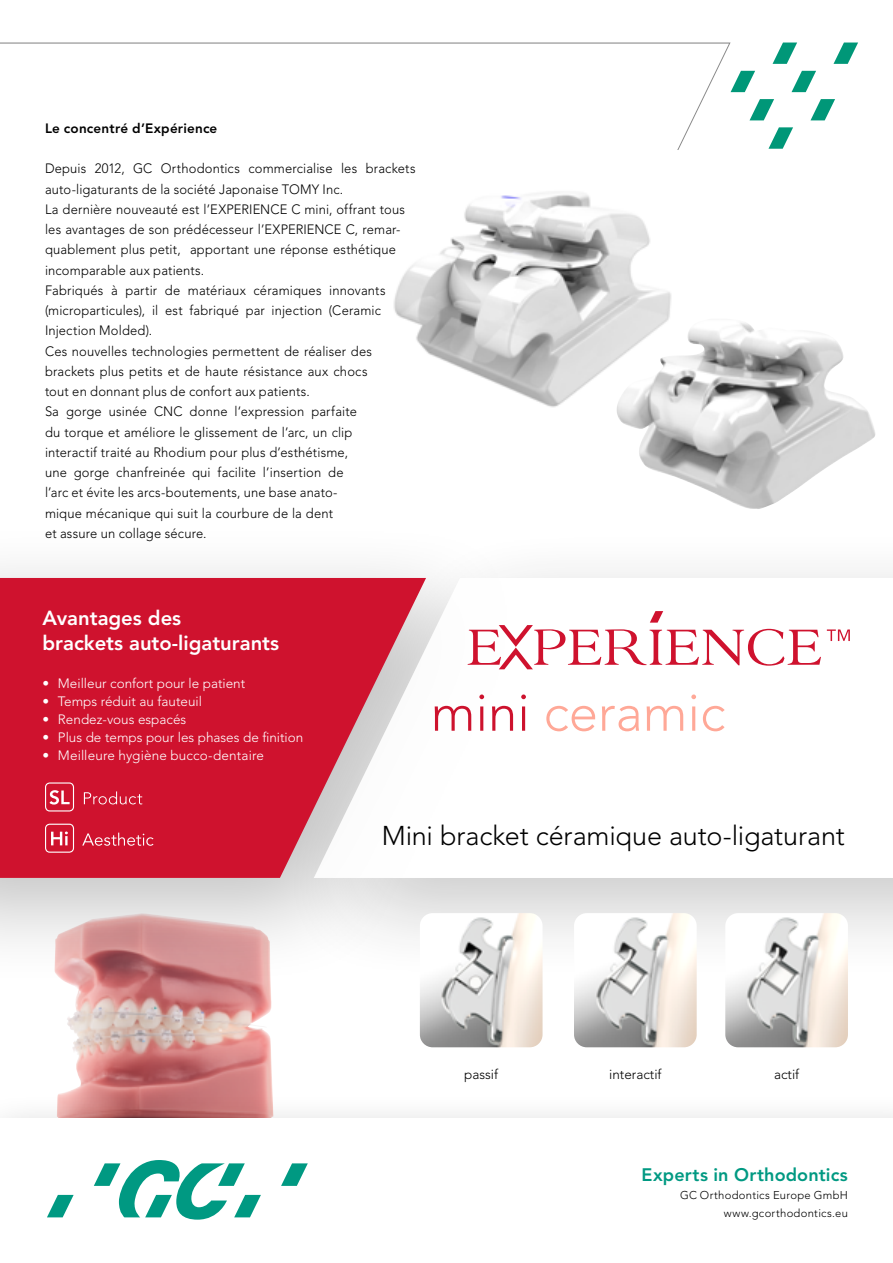
<style>
.page{position:relative;width:893px;height:1263px;background:#fff}
.page>*{position:absolute;margin:0;border:0;box-sizing:border-box;transform-origin:0 0}
.t1{font:300 52.5px "Avenir LT Std";color:#ffa897}
.H1_12pt_FR{font:300 27px "Avenir LT Std";letter-spacing:-.005em;color:#000}
.Texte_courant{font:800 20.25px "Avenir LT Std";color:#fff}
.t2{font:800 18px "Avenir LT Std";letter-spacing:.01em;color:#009982}
.Avenir_Light_9_13_5p{font:300 13.5px/20.2px "Avenir LT Std";letter-spacing:.01em;color:#000;scale:.96 1}
.Texte_courant-2{font:300 13.5px "Avenir LT Std";color:#fff}
.Avenir_Light_9_13_5p-2{font:800 13.5px "Avenir LT Std";letter-spacing:.015em;color:#000}
.Avenir_Light_9_13_5p-3{font:300 13.5px "Avenir LT Std";letter-spacing:.01em;color:#000}
.t3{font:300 11.25px "Avenir LT Std";letter-spacing:.025em;color:#000}
.s1{color:#cd122d}
</style>
<div class="page">
<img style="left:67px;top:988px;width:206px;height:104px">
<div style="left:0;top:520px;width:527px;height:468px;background:#000;opacity:.25"></div>
<div style="left:0;top:578px;width:267px;height:300px;background:#cf122e"></div>
<div style="left:267px;top:520px;width:626px;height:468px;background:#000;opacity:.25"></div>
<svg style="left:314px;top:578px;width:579px;height:300px"></svg>
<svg style="left:84px;top:791px;width:58px;height:13px"></svg>
<svg style="left:45px;top:782px;width:29px;height:29px"></svg>
<svg style="left:45px;top:824px;width:29px;height:29px"></svg>
<svg style="left:82px;top:833px;width:71px;height:13px"></svg>
<svg style="left:467px;top:611px;width:354px;height:58px"></svg>
<svg style="left:827px;top:629px;width:23px;height:12px"></svg>
<img style="left:725px;top:913px;width:123px;height:134px">
<img style="left:420px;top:913px;width:123px;height:134px">
<img style="left:574px;top:913px;width:123px;height:134px">
<div style="left:0;top:1092px;width:893px;height:171px;background:#000;opacity:.25"></div>
<div style="left:0;top:1118px;width:893px;height:145px;background:#fff"></div>
<svg style="left:281px;top:1163px;width:27px;height:23px"></svg>
<svg style="left:47px;top:1195px;width:27px;height:22px"></svg>
<svg style="left:94px;top:1160px;width:167px;height:60px"></svg>
<img style="left:394px;top:193px;width:277px;height:215px">
<img style="left:617px;top:319px;width:259px;height:190px">
<svg style="left:772px;top:43px;width:25px;height:21px"></svg>
<svg style="left:833px;top:43px;width:25px;height:21px"></svg>
<svg style="left:791px;top:71px;width:25px;height:21px"></svg>
<svg style="left:731px;top:71px;width:24px;height:21px"></svg>
<svg style="left:749px;top:99px;width:25px;height:21px"></svg>
<svg style="left:810px;top:99px;width:25px;height:21px"></svg>
<svg style="left:768px;top:127px;width:25px;height:22px"></svg>
<svg style="left:0;top:42px;width:731px;height:108px"></svg>
<p class="Avenir_Light_9_13_5p-2" style="left:45px;top:120px;width:174px">Le concentré d’Expérience</p>
<p class="Avenir_Light_9_13_5p" style="left:45px;top:159px;width:387px">Depuis 2012, GC Orthodontics commercialise les brackets auto-ligaturants de la société Japonaise TOMY Inc.</p>
<p class="Avenir_Light_9_13_5p" style="left:45px;top:199px;width:377px">La dernière nouveauté est l’EXPERIENCE C mini, offrant tous les avantages de son prédécesseur l’EXPERIENCE C, remar&shy;quablement plus petit, apportant une réponse esthétique incomparable aux patients.</p>
<p class="Avenir_Light_9_13_5p" style="left:45px;top:280px;width:356px">Fabriqués à partir de matériaux céramiques innovants (microparticules), il est fabriqué par injection (Ceramic<br>Injection Molded).</p>
<p class="Avenir_Light_9_13_5p" style="left:45px;top:341px;width:342px">Ces nouvelles technologies permettent de réaliser des brackets plus petits et de haute résistance aux chocs tout en donnant plus de confort aux patients.</p>
<p class="Avenir_Light_9_13_5p" style="left:45px;top:402px;width:326px">Sa gorge usinée CNC donne l‘expression parfaite du torque et améliore le glissement de l’arc, un clip interactif traité au Rhodium pour plus d’esthétisme, une gorge chanfreinée qui facilite l’insertion de l’arc et évite les arcs-boutements, une base anato&shy;mique mécanique qui suit la courbure de la dent<br>et assure un collage sécure.</p>
<p class="Texte_courant" style="left:43px;top:606px;width:140px">Avantages des</p>
<p class="Texte_courant" style="left:43px;top:631px;width:238px">brackets auto-ligaturants</p>
<p class="Texte_courant-2" style="left:43px;top:675px;width:204px">• Meilleur confort pour le patient</p>
<p class="Texte_courant-2" style="left:43px;top:693px;width:161px">• Temps réduit au fauteuil</p>
<p class="Texte_courant-2" style="left:43px;top:711px;width:145px">• Rendez-vous espacés</p>
<p class="Texte_courant-2" style="left:43px;top:729px;width:262px">• Plus de temps pour les phases de finition</p>
<p class="Texte_courant-2" style="left:43px;top:747px;width:223px">• Meilleure hygiène bucco-dentaire</p>
<p class="t1" style="left:431px;top:682px;width:296px"><span class="s1">mini</span> ceramic</p>
<p class="H1_12pt_FR" style="left:382px;top:820px;width:464px">Mini bracket céramique auto-ligaturant</p>
<p class="Avenir_Light_9_13_5p-3" style="left:464px;top:1066px;width:35px">passif</p>
<p class="Avenir_Light_9_13_5p-3" style="left:609px;top:1066px;width:54px">interactif</p>
<p class="Avenir_Light_9_13_5p-3" style="left:774px;top:1066px;width:27px">actif</p>
<p class="t2" style="left:642px;top:1164px;width:208px">Experts in Orthodontics</p>
<p class="t3" style="left:680px;top:1189px;width:169px">GC Orthodontics Europe GmbH</p>
<p class="t3" style="left:724px;top:1207px;width:126px">www.gcorthodontics.eu</p>
</div>
